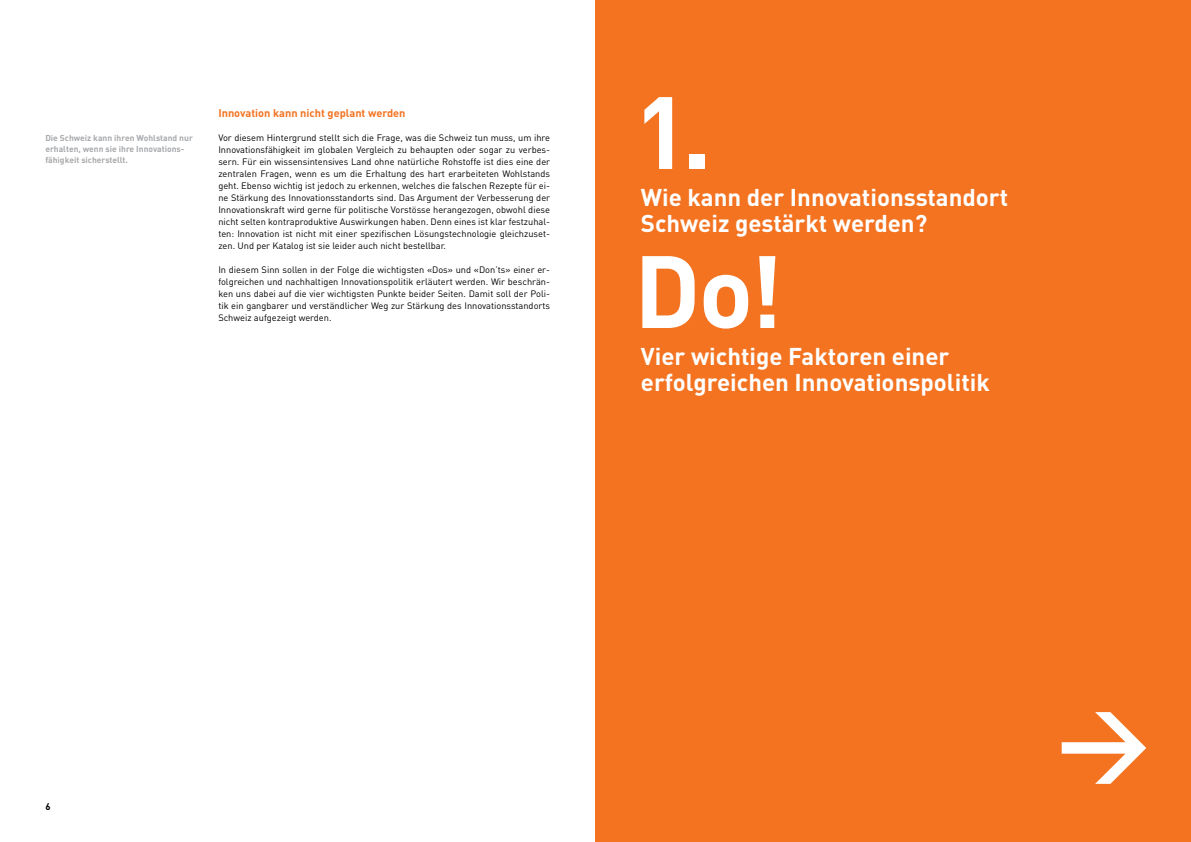
<style>
.page{position:relative;width:1191px;height:842px;background:#fff}
.page>*{position:absolute;margin:0;border:0;box-sizing:border-box;transform-origin:0 0}
.t1{font:700 101px "DIN";color:#fff}
.t2{font:700 24px/26px "DIN";color:#fff}
.t3{font:700 11px "DIN";color:#f37321}
.t4{font:700 9.5px "DIN";color:#000}
.t5{font:9.2px/12px "DIN";color:#000;text-align:justify}
.t6{font:700 8.5px/11px "DIN";color:#a7a9ac}
</style>
<div class="page">
<div style="left:595px;top:0;width:596px;height:842px;background:#f37321"></div>
<svg style="left:1061px;top:712px;width:85px;height:72px"></svg>
<p class="t6" style="left:45px;top:132px;width:149px">Die Schweiz kann ihren Wohlstand nur erhalten, wenn sie ihre Innovations&shy;fähigkeit sicherstellt.</p>
<p class="t3" style="left:218px;top:106px;width:189px">Innovation kann nicht geplant werden</p>
<p class="t5" style="left:218px;top:131px;width:333px">Vor diesem Hintergrund stellt sich die Frage, was die Schweiz tun muss, um ihre Innovationsfähigkeit im globalen Vergleich zu behaupten oder sogar zu verbes&shy;sern. Für ein wissensintensives Land ohne natürliche Rohstoffe ist dies eine der zentralen Fragen, wenn es um die Erhaltung des hart erarbeiteten Wohlstands geht. Ebenso wichtig ist jedoch zu erkennen, welches die falschen Rezepte für ei&shy;ne Stärkung des Innovationsstandorts sind. Das Argument der Verbesserung der Innovationskraft wird gerne für politische Vorstösse herangezogen, obwohl diese nicht selten kontraproduktive Auswirkungen haben. Denn eines ist klar festzuhal&shy;ten: Innovation ist nicht mit einer spezifischen Lösungstechnologie gleichzuset&shy;zen. Und per Katalog ist sie leider auch nicht bestellbar.</p>
<p class="t5" style="left:218px;top:263px;width:333px">In diesem Sinn sollen in der Folge die wichtigsten «Dos» und «Don’ts» einer er&shy;folgreichen und nachhaltigen Innovationspolitik erläutert werden. Wir beschrän&shy;ken uns dabei auf die vier wichtigsten Punkte beider Seiten. Damit soll der Poli&shy;tik ein gangbarer und verständlicher Weg zur Stärkung des Innovationsstandorts Schweiz aufgezeigt werden.</p>
<h1 class="t1" style="left:634px;top:66px;width:78px">1.</h1>
<h2 class="t2" style="left:641px;top:183px;width:369px">Wie kann der Innovationsstandort<br>Schweiz gestärkt werden?</h2>
<h1 class="t1" style="left:634px;top:225px;width:150px">Do!</h1>
<h2 class="t2" style="left:641px;top:342px;width:350px">Vier wichtige Faktoren einer erfolgreichen Innovationspolitik</h2>
<p class="t4" style="left:45px;top:800px;width:7px">6</p>
</div>
